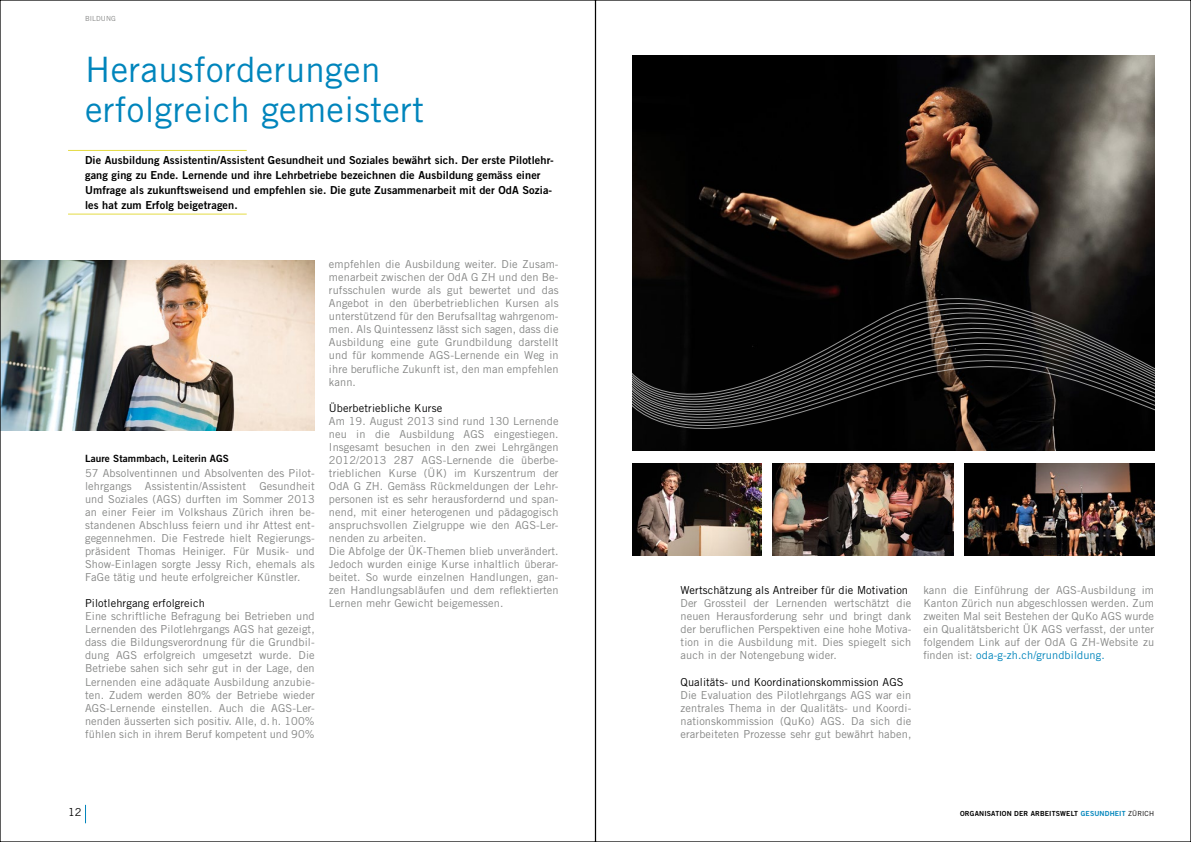
<style>
.page{position:relative;width:1191px;height:842px;background:#fff}
.page>*{position:absolute;margin:0;border:0;box-sizing:border-box;transform-origin:0 0}
._101_Titel{font:35px "Trade Gothic LT";letter-spacing:.01em;color:#0085bc}
._103_Text{font:11px/13px "Trade Gothic LT";letter-spacing:.01em;color:#868786;text-align:justify}
._102_Lead{font:11px/15px "Trade Gothic LT Bold Two";letter-spacing:.01em;color:#000}
._103_Text-2{font:11px "Trade Gothic LT";letter-spacing:.01em;color:#000}
._105_Autoren{font:10px "Trade Gothic LT Bold Two";letter-spacing:.01em;color:#000}
.t1{font:7px "Trade Gothic LT Bold Two";letter-spacing:.02em;color:#000}
.t2{font:7px "Trade Gothic LT";letter-spacing:.01em;color:#868786}
.s1{color:#0085bc}
.s2{font-family:"Trade Gothic LT"}
</style>
<div class="page">
<svg style="left:85px;top:805px;width:1px;height:18px"></svg>
<hr style="left:68px;top:150px;width:179px;height:1px;background:#e4db43">
<hr style="left:68px;top:214px;width:179px;height:1px;background:#e4db43">
<img style="left:2px;top:260px;width:313px;height:170px">
<img style="left:632px;top:55px;width:522px;height:242px">
<img style="left:772px;top:464px;width:181px;height:91px">
<img style="left:632px;top:464px;width:129px;height:91px">
<img style="left:964px;top:464px;width:190px;height:91px">
<svg style="left:632px;top:297px;width:523px;height:154px;background:#151413"></svg>
<p class="t2" style="left:85px;top:14px;width:32px">BILDUNG</p>
<p class="_101_Titel" style="left:85px;top:49px;width:297px">Herausforderungen</p>
<p class="_101_Titel" style="left:85px;top:89px;width:340px">erfolgreich gemeistert</p>
<p class="_102_Lead" style="left:85px;top:152px;width:470px">Die Ausbildung Assistentin/Assistent Gesundheit und Soziales bewährt sich. Der erste Pilotlehr&shy;gang ging zu Ende. Lernende und ihre Lehrbetriebe bezeichnen die Ausbildung gemäss einer Umfrage als zukunftsweisend und empfehlen sie. Die gute Zusammenarbeit mit der OdA Sozia&shy;les hat zum Erfolg beigetragen.</p>
<p class="_105_Autoren" style="left:85px;top:452px;width:145px">Laure Stammbach, Leiterin AGS</p>
<p class="_103_Text" style="left:85px;top:466px;width:231px">57 Absolventinnen und Absolventen des Pilot&shy;lehrgangs Assistentin/Assistent Gesundheit und Soziales (AGS) durften im Sommer 2013 an einer Feier im Volkshaus Zürich ihren be&shy;standenen Abschluss feiern und ihr Attest ent&shy;gegennehmen. Die Festrede hielt Regierungs&shy;präsident Thomas Heiniger. Für Musik- und Show-Einlagen sorgte Jessy Rich, ehemals als FaGe tätig und heute erfolgreicher Künstler.</p>
<p class="_103_Text-2" style="left:85px;top:597px;width:121px">Pilotlehrgang erfolgreich</p>
<p class="_103_Text" style="left:85px;top:610px;width:231px">Eine schriftliche Befragung bei Betrieben und Lernenden des Pilotlehrgangs AGS hat gezeigt, dass die Bildungsverordnung für die Grundbil&shy;dung AGS erfolgreich umgesetzt wurde. Die Betriebe sahen sich sehr gut in der Lage, den Lernenden eine adäquate Ausbildung anzubie&shy;ten. Zudem werden 80% der Betriebe wieder AGS-Lernende einstellen. Auch die AGS-Ler&shy;nenden äusserten sich positiv. Alle, d. h. 100% fühlen sich in ihrem Beruf kompetent und 90%</p>
<p class="_103_Text" style="left:329px;top:258px;width:231px">empfehlen die Ausbildung weiter. Die Zusam&shy;menarbeit zwischen der OdA G ZH und den Be&shy;rufsschulen wurde als gut bewertet und das Angebot in den überbetrieblichen Kursen als unterstützend für den Berufsalltag wahrgenom&shy;men. Als Quintessenz lässt sich sagen, dass die Ausbildung eine gute Grundbildung darstellt und für kommende AGS-Lernende ein Weg in ihre berufliche Zukunft ist, den man empfehlen kann.</p>
<p class="_103_Text-2" style="left:329px;top:401px;width:115px">Überbetriebliche Kurse</p>
<p class="_103_Text" style="left:329px;top:414px;width:231px">Am 19. August 2013 sind rund 130 Lernende neu in die Ausbildung AGS eingestiegen.<br>Insgesamt besuchen in den zwei Lehrgängen 2012/2013 287 AGS-Lernende die überbe&shy;trieblichen Kurse (ÜK) im Kurszentrum der OdA G ZH. Gemäss Rückmeldungen der Lehr&shy;personen ist es sehr herausfordernd und span&shy;nend, mit einer heterogenen und pädagogisch anspruchsvollen Zielgruppe wie den AGS-Ler&shy;nenden zu arbeiten.</p>
<p class="_103_Text" style="left:329px;top:544px;width:231px">Die Abfolge der ÜK-Themen blieb unverändert.<br>Jedoch wurden einige Kurse inhaltlich überar&shy;beitet. So wurde einzelnen Handlungen, gan&shy;zen Handlungsabläufen und dem reflektierten Lernen mehr Gewicht beigemessen.</p>
<p class="_103_Text-2" style="left:680px;top:584px;width:229px">Wertschätzung als Antreiber für die Motivation</p>
<p class="_103_Text" style="left:680px;top:597px;width:232px">Der Grossteil der Lernenden wertschätzt die neuen Herausforderung sehr und bringt dank der beruflichen Perspektiven eine hohe Motiva&shy;tion in die Ausbildung mit. Dies spiegelt sich auch in der Notengebung wider.</p>
<p class="_103_Text-2" style="left:680px;top:675px;width:224px">Qualitäts- und Koordinationskommission AGS</p>
<p class="_103_Text" style="left:680px;top:688px;width:232px">Die Evaluation des Pilotlehrgangs AGS war ein zentrales Thema in der Qualitäts- und Koordi&shy;nationskommission (QuKo) AGS. Da sich die erarbeiteten Prozesse sehr gut bewährt haben,</p>
<p class="_103_Text" style="left:923px;top:584px;width:232px">kann die Einführung der AGS-Ausbildung im Kanton Zürich nun abgeschlossen werden. Zum zweiten Mal seit Bestehen der QuKo AGS wurde ein Qualitätsbericht ÜK AGS verfasst, der unter folgendem Link auf der OdA G ZH-Website zu finden ist: <span class="s1">oda-g-zh.ch/grundbildung.</span></p>
<p class="_103_Text-2" style="left:68px;top:805px;width:15px">12</p>
<p class="t1" style="left:960px;top:809px;width:196px">ORGANISATION DER ARBEITSWELT <span class="s1">GESUNDHEIT</span> <span class="s2">ZÜRICH</span></p>
</div>
